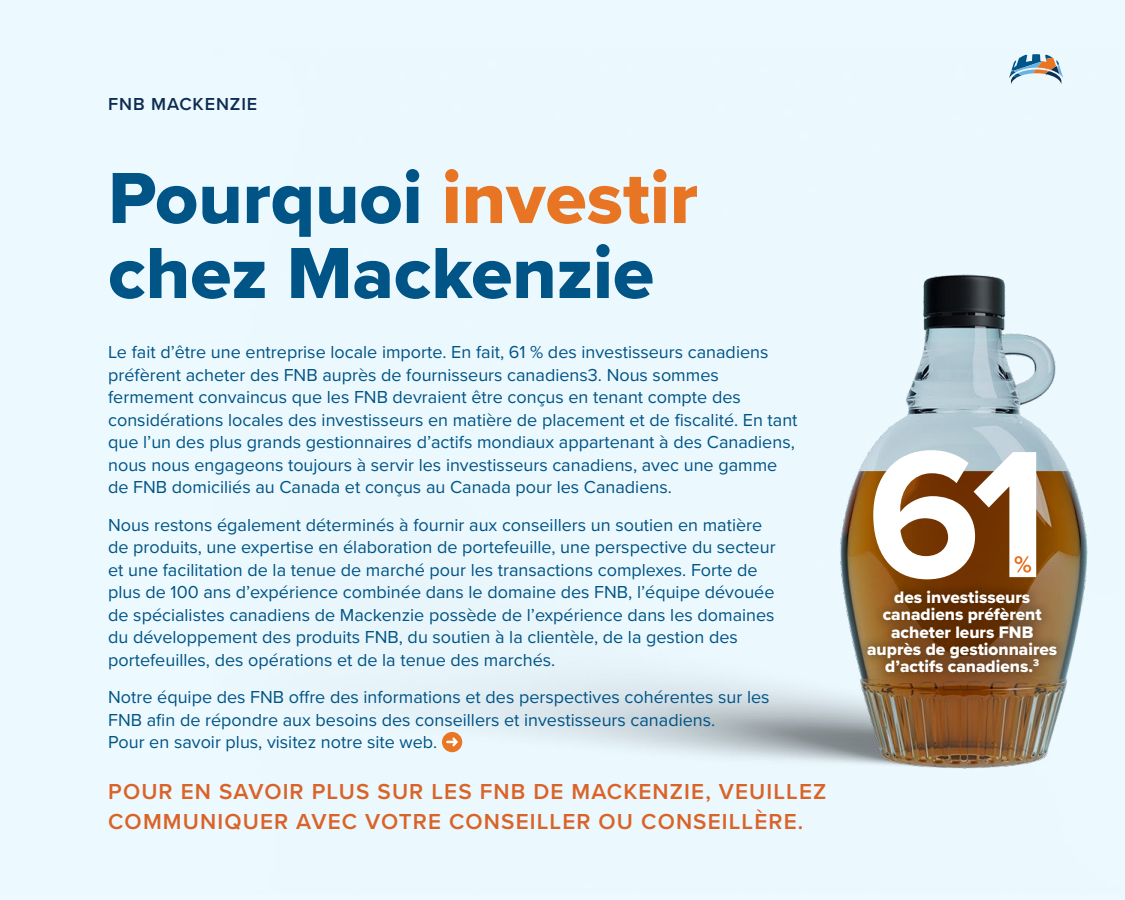
<style>
.page{position:relative;width:1125px;height:900px;background:#ecf9ff}
.page>*{position:absolute;margin:0;border:0;box-sizing:border-box;transform-origin:0 0}
.H1_blue{font:700 187.5px "Proxima Nova";color:#fff}
.t1{font:75px/75px "Proxima Nova Extrabld";color:#005486}
.CTA{font:600 22.5px/30px "Proxima Nova";letter-spacing:.05em;color:#da6327}
.body{font:18px/22.5px "Proxima Nova";color:#005486}
.t2{font:600 18px "Proxima Nova";letter-spacing:.05em;color:#0f2d52}
.H1_blue-2{font:17.25px/17.2px "Proxima Nova Extrabld";color:#fff;text-align:center}
.s1{color:#e87524}
</style>
<div class="page">
<img style="left:442px;top:274px;width:646px;height:495px">
<svg style="left:1014px;top:556px;width:17px;height:17px"></svg>
<div style="left:857px;top:580px;width:211px;height:104px;background:#000;opacity:.6"></div>
<div style="left:442px;top:732px;width:20px;height:20px;background:#e87624;border-radius:50%"></div>
<svg style="left:446px;top:737px;width:12px;height:10px"></svg>
<svg style="left:1009px;top:54px;width:54px;height:30px"></svg>
<p class="t2" style="left:108px;top:91px;width:151px">FNB MACKENZIE</p>
<h2 class="t1" style="left:108px;top:159px;width:591px">Pourquoi <span class="s1">investir </span>chez Mackenzie</h2>
<p class="body" style="left:108px;top:340px;width:691px">Le fait d’être une entreprise locale importe. En fait, 61 % des investisseurs canadiens préfèrent acheter des FNB auprès de fournisseurs canadiens3. Nous sommes fermement convaincus que les FNB devraient être conçus en tenant compte des considérations locales des investisseurs en matière de placement et de fiscalité. En tant que l’un des plus grands gestionnaires d’actifs mondiaux appartenant à des Canadiens, nous nous engageons toujours à servir les investisseurs canadiens, avec une gamme de FNB domiciliés au Canada et conçus au Canada pour les Canadiens.</p>
<p class="body" style="left:108px;top:513px;width:669px">Nous restons également déterminés à fournir aux conseillers un soutien en matière de produits, une expertise en élaboration de portefeuille, une perspective du secteur et une facilitation de la tenue de marché pour les transactions complexes. Forte de plus de 100 ans d’expérience combinée dans le domaine des FNB, l’équipe dévouée de spécialistes canadiens de Mackenzie possède de l’expérience dans les domaines du développement des produits FNB, du soutien à la clientèle, de la gestion des portefeuilles, des opérations et de la tenue des marchés.</p>
<p class="body" style="left:108px;top:685px;width:663px">Notre équipe des FNB offre des informations et des perspectives cohérentes sur les<br>FNB afin de répondre aux besoins des conseillers et investisseurs canadiens.<br>Pour en savoir plus, visitez notre site web.</p>
<p class="CTA" style="left:108px;top:775px;width:720px">POUR EN SAVOIR PLUS SUR LES FNB DE MACKENZIE, VEUILLEZ<br>COMMUNIQUER AVEC VOTRE CONSEILLER OU CONSEILLÈRE.</p>
<p class="H1_blue" style="left:867px;top:375px;width:183px">61</p>
<p class="H1_blue-2" style="left:867px;top:588px;width:192px">des investisseurs canadiens préfèrent acheter leurs FNB auprès de gestionnaires d’actifs canadiens.<sup>3</sup></p>
</div>
